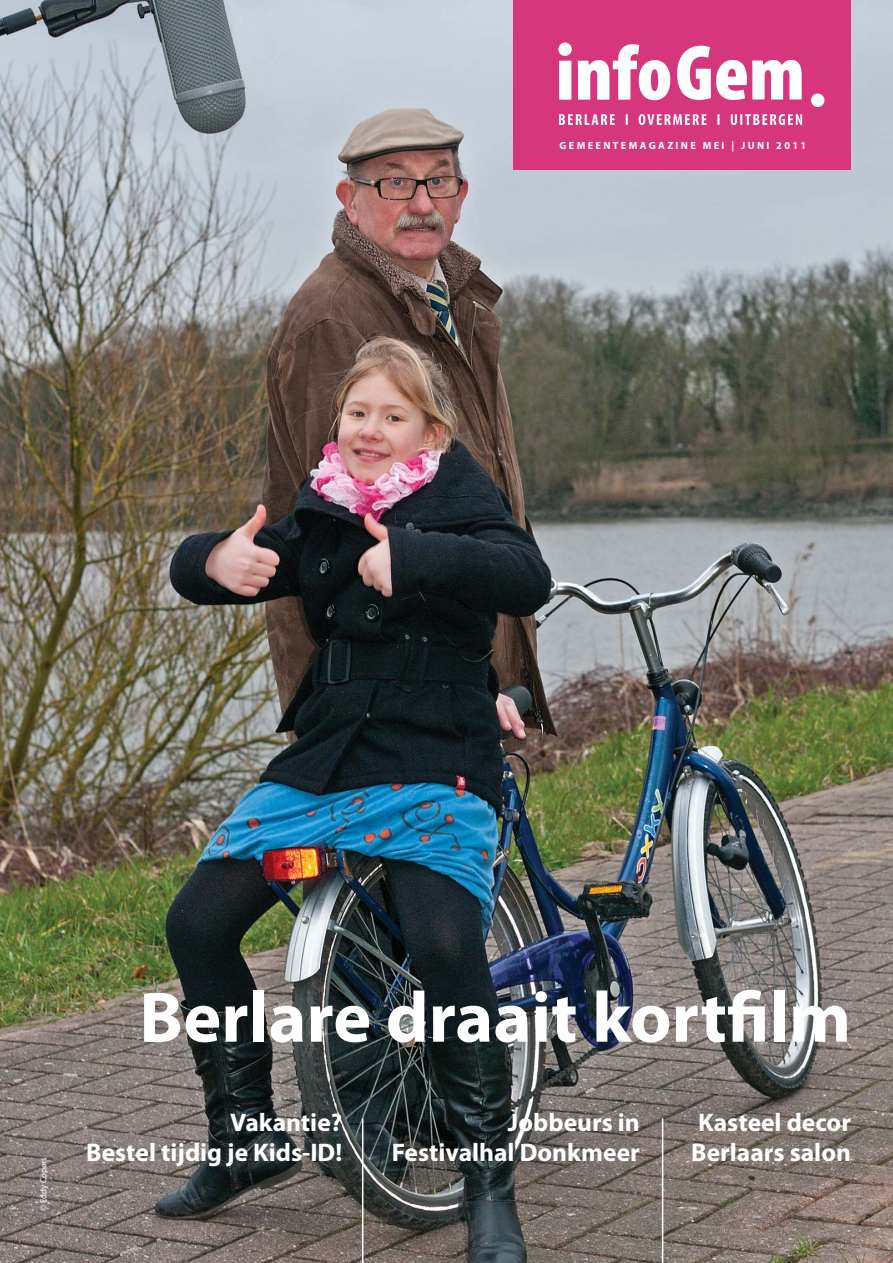
<style>
.page{position:relative;width:893px;height:1263px;background:#fff}
.page>*{position:absolute;margin:0;border:0;box-sizing:border-box;transform-origin:0 0}
.t1{font:700 72px "Myriad Pro";color:#fff}
.t2{font:700 25.5px/30px "Myriad Pro";color:#fff;text-align:right}
.t3{font:700 10.5px "Myriad Pro";letter-spacing:.23em;color:#fff}
.t4{font:9px "Myriad Pro";color:#fff}
</style>
<div class="page">
<img style="left:0;top:0;width:893px;height:1263px">
<div style="left:513px;top:0;width:337px;height:170px;background:#d6367c"></div>
<svg style="left:559px;top:44px;width:111px;height:56px"></svg>
<div style="left:558px;top:43px;width:14px;height:13px;background:#fff;border-radius:50%"></div>
<svg style="left:677px;top:46px;width:125px;height:54px"></svg>
<div style="left:811px;top:94px;width:13px;height:13px;background:#fff;border-radius:50%"></div>
<svg style="left:559px;top:114px;width:243px;height:11px"></svg>
<hr style="left:362px;top:1118px;width:1px;height:145px;background:#fff">
<hr style="left:662px;top:1118px;width:1px;height:145px;background:#fff">
<p class="t3" style="left:559px;top:141px;width:248px">GEMEENTEMAGAZINE MEI | JUNI 2011</p>
<p class="t4" style="left:40px;top:1211px;width:55px;rotate:-90deg">© Eddy Copers</p>
<h1 class="t1" style="left:139px;top:990px;width:713px">Berlare draait kortfilm</h1>
<p class="t2" style="left:86px;top:1110px;width:257px">Vakantie?<br>Bestel tijdig je Kids-ID!</p>
<p class="t2" style="left:392px;top:1110px;width:250px">Jobbeurs in<br>Festivalhal Donkmeer</p>
<p class="t2" style="left:691px;top:1110px;width:161px;text-align:left">Kasteel decor<br>Berlaars salon</p>
</div>
